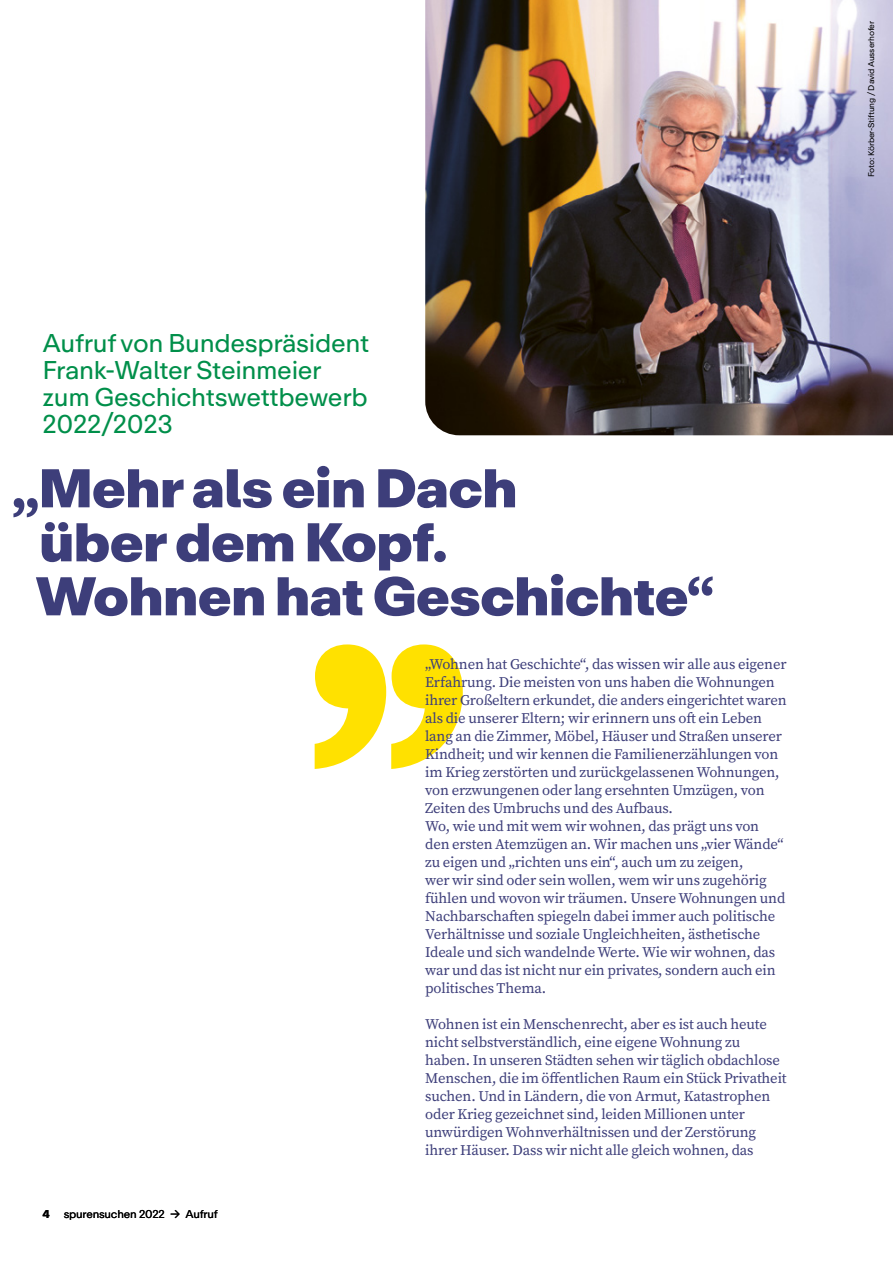
<style>
.page{position:relative;width:893px;height:1263px;background:#fff}
.page>*{position:absolute;margin:0;border:0;box-sizing:border-box;transform-origin:0 0}
._001_Headline{font:900 281.55px "Koerber Repro";color:#ffe100}
._001_Headline-2{font:900 54px/54px "Koerber Repro";letter-spacing:-.015em;color:#3d3e7a}
._002_Vorspann{font:25.5px/27px "Koerber Repro";letter-spacing:-.015em;color:#008f4a}
._003_Source_LT_oE{font:14.7px/18px "Source Serif Pro";letter-spacing:-.01em;color:#3d3e7a}
._009_Rubriktitel{font:11.25px "Koerber Repro";letter-spacing:-.02em;color:#000}
._008_Pagina{font:700 11.25px "Koerber Repro";color:#000}
._007_Fotocredit{font:8.25px "Koerber Repro";letter-spacing:-.02em;color:#000}
</style>
<div class="page">
<img style="left:425px;top:0;width:468px;height:435px">
<p class="_002_Vorspann" style="left:43px;top:330px;width:328px">Aufruf von Bundespräsident<br>Frank-Walter Steinmeier zum Geschichtswettbewerb<br>2022/2023</p>
<p class="_001_Headline-2" style="left:35px;top:462px;width:681px;text-indent:-24px">„Mehr als ein Dach<br>über dem Kopf.<br>Wohnen hat Geschichte“</p>
<p class="_008_Pagina" style="left:43px;top:1206px;width:9px">4</p>
<p class="_009_Rubriktitel" style="left:64px;top:1207px;width:156px">spurensuchen 2022 → Aufruf</p>
<p class="_001_Headline" style="left:307px;top:408px;width:163px">,,</p>
<p class="_003_Source_LT_oE" style="left:425px;top:655px;width:363px">„Wohnen hat Geschichte“, das wissen wir alle aus eigener Erfahrung. Die meisten von uns haben die Wohnungen ihrer Großeltern erkundet, die anders eingerichtet waren als die unserer Eltern; wir erinnern uns oft ein Leben lang an die Zimmer, Möbel, Häuser und Straßen unserer Kindheit; und wir kennen die Familienerzählungen von im Krieg zerstörten und zurückgelassenen Wohnungen, von erzwungenen oder lang ersehnten Umzügen, von Zeiten des Umbruchs und des Aufbaus.</p>
<p class="_003_Source_LT_oE" style="left:425px;top:817px;width:362px">Wo, wie und mit wem wir wohnen, das prägt uns von den ersten Atemzügen an. Wir machen uns „vier Wände“ zu eigen und „richten uns ein“, auch um zu zeigen,<br>wer wir sind oder sein wollen, wem wir uns zugehörig fühlen und wovon wir träumen. Unsere Wohnungen und Nachbarschaften spiegeln dabei immer auch politische Verhältnisse und soziale Ungleichheiten, ästhetische Ideale und sich wandelnde Werte. Wie wir wohnen, das war und das ist nicht nur ein privates, sondern auch ein politisches Thema.</p>
<p class="_003_Source_LT_oE" style="left:425px;top:1015px;width:363px">Wohnen ist ein Menschenrecht, aber es ist auch heute nicht selbstverständlich, eine eigene Wohnung zu haben. In unseren Städten sehen wir täglich obdachlose Menschen, die im öffentlichen Raum ein Stück Privatheit suchen. Und in Ländern, die von Armut, Katastrophen oder Krieg gezeichnet sind, leiden Millionen unter unwürdigen Wohnverhältnissen und der Zerstörung ihrer Häuser. Dass wir nicht alle gleich wohnen, das</p>
<p class="_007_Fotocredit" style="left:866px;top:177px;width:158px;rotate:-90deg">Foto: Körber-Stiftung / David Ausserhofer</p>
</div>
